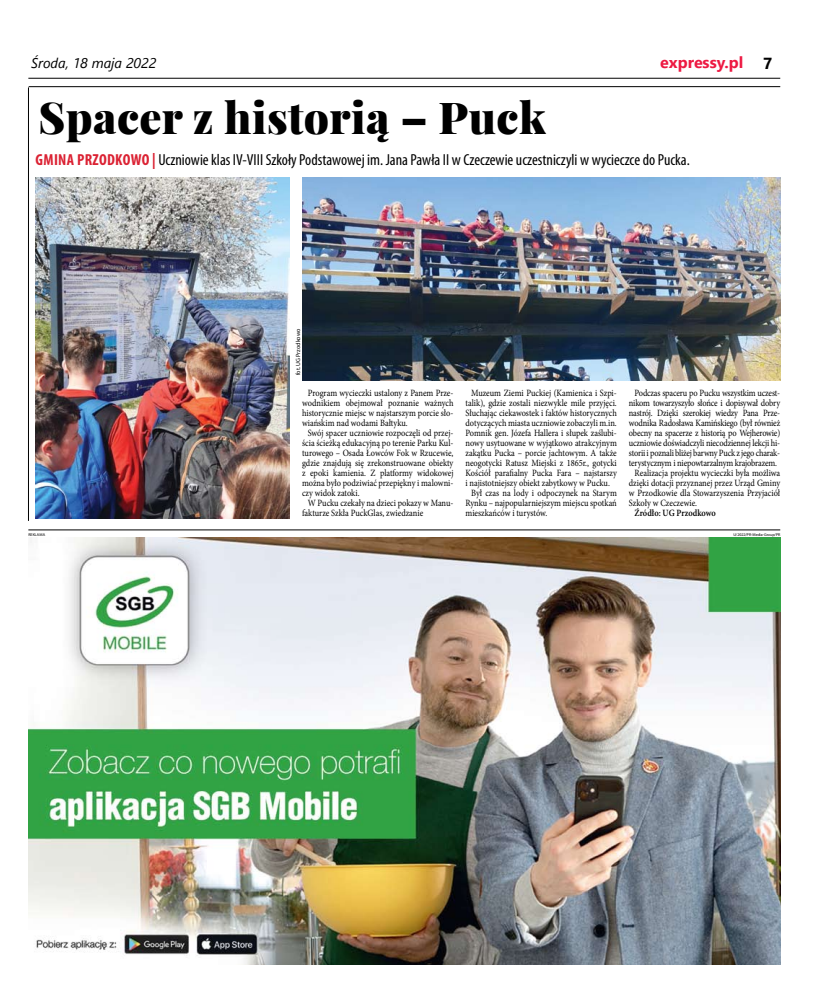
<style>
.page{position:relative;width:820px;height:993px;background:#fff}
.page>*{position:absolute;margin:0;border:0;box-sizing:border-box;transform-origin:0 0}
.t1{font:900 44px "Playfair Display";letter-spacing:.01em;color:#000}
.t2{font:condensed 16px "Myriad Pro";color:#000}
.t3{font:700 condensed 16px "Myriad Pro";letter-spacing:.02em;color:#db2233}
.t4{font:700 16px "Segoe UI";color:#ed1942}
.t5{font:italic 14px "Segoe UI";color:#000}
.t6{font:9.6px "Minion Pro";letter-spacing:-.005em;color:#000;scale:.87 1}
.t7{font:600 9.6px "Minion Pro";color:#000;scale:.87 1}
.t8{font:6px "Myriad Pro";letter-spacing:-.005em;color:#000}
.t9{font:4px "Myriad Pro";color:#000}
.s1{color:#000}
.s2{font-weight:700;color:#db2233}
</style>
<div class="page">
<hr style="left:28px;top:78px;width:752px;height:1px;background:#000">
<img style="left:28px;top:537px;width:752px;height:427px">
<hr style="left:28px;top:529px;width:752px;height:1px;background:#000">
<hr style="left:29px;top:86px;width:751px;height:1px;background:#000">
<hr style="left:28px;top:87px;width:1px;height:433px;background:#000">
<img style="left:302px;top:177px;width:478px;height:204px">
<img style="left:35px;top:177px;width:254px;height:341px">
<h3 class="t5" style="left:31px;top:50px;width:126px">Środa, 18 maja 2022</h3>
<h2 class="t4" style="left:660px;top:48px;width:113px">expressy.pl <span class="s1">7</span></h2>
<h1 class="t1" style="left:38px;top:89px;width:509px">Spacer z historią – Puck</h1>
<h2 class="t3" style="left:36px;top:149px;width:97px">GMINA PRZODKOWO</h2>
<h2 class="t2" style="left:152px;top:149px;width:539px"><span class="s2">|</span> Uczniowie klas IV-VIII Szkoły Podstawowej im. Jana Pawła II w Czeczewie uczestniczyli w wycieczce do Pucka.</h2>
<p class="t8" style="left:294px;top:375px;width:48px;rotate:-90deg">fot. UG Przodkowo</p>
<p class="t6" style="left:307px;top:386px;width:169px">Program wycieczki ustalony z Panem Prze-</p>
<p class="t6" style="left:302px;top:396px;width:175px">wodnikiem obejmował poznanie ważnych</p>
<p class="t6" style="left:302px;top:406px;width:175px">historycznie miejsc w najstarszym porcie sło-</p>
<p class="t6" style="left:302px;top:416px;width:123px">wiańskim nad wodami Bałtyku.</p>
<p class="t6" style="left:307px;top:426px;width:169px">Swój spacer uczniowie rozpoczęli od przej-</p>
<p class="t6" style="left:302px;top:436px;width:175px">ścia ścieżką edukacyjną po terenie Parku Kul-</p>
<p class="t6" style="left:302px;top:446px;width:175px">turowego – Osada Łowców Fok w Rzucewie,</p>
<p class="t6" style="left:302px;top:456px;width:175px">gdzie znajdują się zrekonstruowane obiekty</p>
<p class="t6" style="left:302px;top:466px;width:175px">z epoki kamienia. Z platformy widokowej</p>
<p class="t6" style="left:302px;top:476px;width:175px">można było podziwiać przepiękny i malowni-</p>
<p class="t6" style="left:302px;top:486px;width:68px">czy widok zatoki.</p>
<p class="t6" style="left:307px;top:496px;width:169px">W Pucku czekały na dzieci pokazy w Manu-</p>
<p class="t6" style="left:302px;top:506px;width:141px">fakturze Szkła PuckGlas, zwiedzanie</p>
<p class="t6" style="left:471px;top:386px;width:169px">Muzeum Ziemi Puckiej (Kamienica i Szpi-</p>
<p class="t6" style="left:465px;top:396px;width:175px">talik), gdzie zostali niezwykle mile przyjęci.</p>
<p class="t6" style="left:465px;top:406px;width:175px">Słuchając ciekawostek i faktów historycznych</p>
<p class="t6" style="left:465px;top:416px;width:175px">dotyczących miasta uczniowie zobaczyli m.in.</p>
<p class="t6" style="left:465px;top:426px;width:175px">Pomnik gen. Józefa Hallera i słupek zaślubi-</p>
<p class="t6" style="left:465px;top:436px;width:175px">nowy usytuowane w wyjątkowo atrakcyjnym</p>
<p class="t6" style="left:465px;top:446px;width:175px">zakątku Pucka – porcie jachtowym. A także</p>
<p class="t6" style="left:465px;top:456px;width:175px">neogotycki Ratusz Miejski z 1865r., gotycki</p>
<p class="t6" style="left:465px;top:466px;width:175px">Kościół parafialny Pucka Fara – najstarszy</p>
<p class="t6" style="left:465px;top:476px;width:167px">i najistotniejszy obiekt zabytkowy w Pucku.</p>
<p class="t6" style="left:471px;top:486px;width:169px">Był czas na lody i odpoczynek na Starym</p>
<p class="t6" style="left:465px;top:496px;width:175px">Rynku – najpopularniejszym miejscu spotkań</p>
<p class="t6" style="left:465px;top:506px;width:95px">mieszkańców i turystów.</p>
<p class="t6" style="left:634px;top:386px;width:169px">Podczas spaceru po Pucku wszystkim uczest-</p>
<p class="t6" style="left:628px;top:396px;width:175px">nikom towarzyszyło słońce i dopisywał dobry</p>
<p class="t6" style="left:628px;top:406px;width:175px">nastrój. Dzięki szerokiej wiedzy Pana Prze-</p>
<p class="t6" style="left:628px;top:416px;width:175px">wodnika Radosława Kamińskiego (był również</p>
<p class="t6" style="left:628px;top:426px;width:175px">obecny na spacerze z historią po Wejherowie)</p>
<p class="t6" style="left:628px;top:436px;width:175px">uczniowie doświadczyli niecodziennej lekcji hi-</p>
<p class="t6" style="left:628px;top:446px;width:175px">storii i poznali bliżej barwny Puck z jego charak-</p>
<p class="t6" style="left:628px;top:456px;width:172px">terystycznym i niepowtarzalnym krajobrazem.</p>
<p class="t6" style="left:634px;top:466px;width:169px">Realizacja projektu wycieczki była możliwa</p>
<p class="t6" style="left:628px;top:476px;width:175px">dzięki dotacji przyznanej przez Urząd Gminy</p>
<p class="t6" style="left:628px;top:486px;width:175px">w Przodkowie dla Stowarzyszenia Przyjaciół</p>
<p class="t6" style="left:628px;top:496px;width:80px">Szkoły w Czeczewie.</p>
<p class="t7" style="left:634px;top:506px;width:95px">Źródło: UG Przodkowo</p>
<p class="t9" style="left:28px;top:531px;width:18px">Reklama</p>
<p class="t9" style="left:733px;top:531px;width:48px">U/2022/PR-Media-Group/PR</p>
</div>
